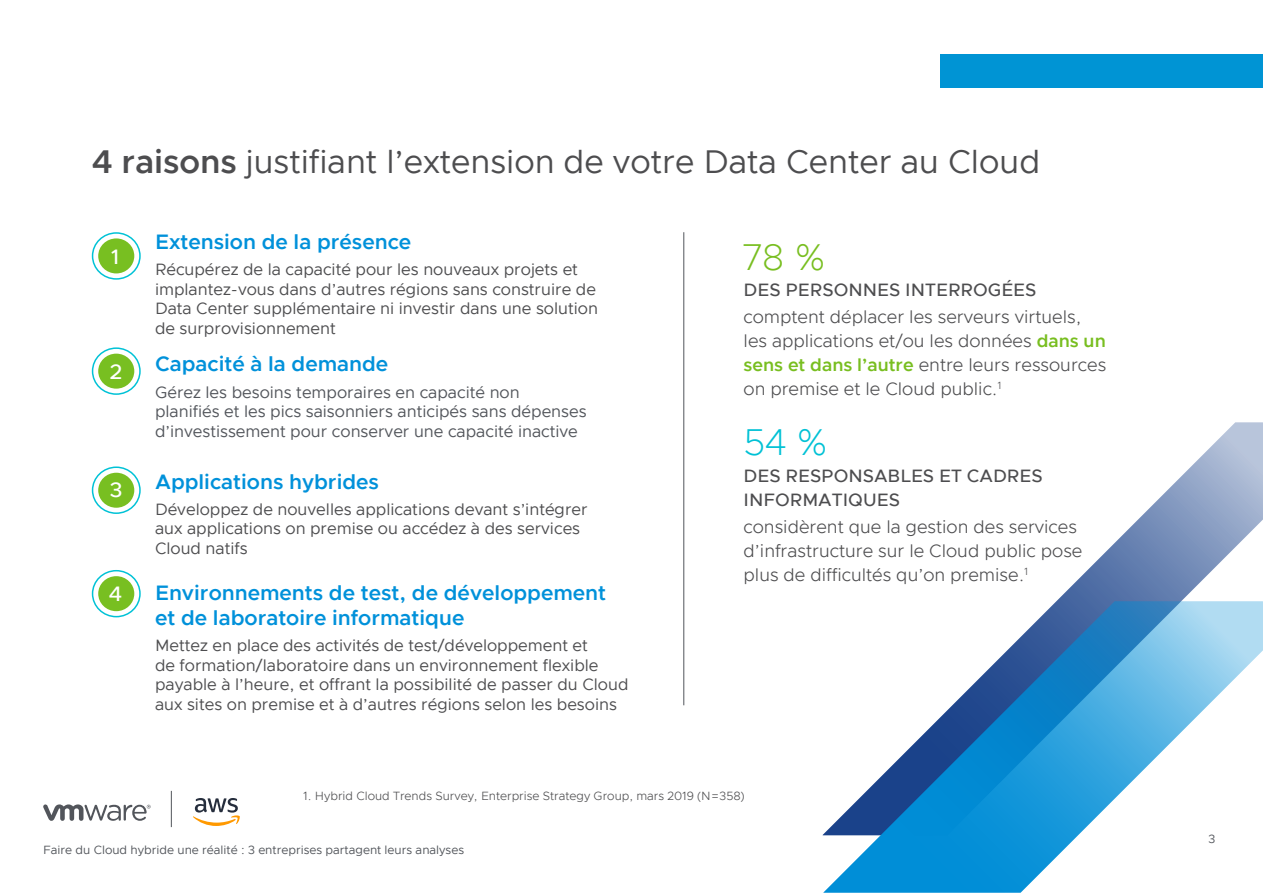
<style>
.page{position:relative;width:1263px;height:893px;background:#fff}
.page>*{position:absolute;margin:0;border:0;box-sizing:border-box;transform-origin:0 0}
.t1{font:200 37.5px "Metropolis";color:#78be20}
.t2{font:200 37.5px "Metropolis";color:#00c1d5}
.t3{font:33px "Metropolis";color:#4d4d4f}
.t4{font:600 21px/25.5px "Metropolis";color:#0091da}
.t5{font:500 21px "Metropolis";color:#fff}
.t6{font:300 18px/24px "Metropolis";color:#4d4d4f}
.t7{font:500 18px/24px "Metropolis";color:#4d4d4f}
.t8{font:16.5px/19.5px "Metropolis";color:#4d4d4f}
.t9{font:16.5px/19.5px "Metropolis";color:#52555b}
.t10{font:12px "Metropolis";color:#52555b}
.t11{font:300 12px "Metropolis";color:#4d4d4f}
.s1{font-weight:600}
.s2{font-weight:600;color:#78be20}
</style>
<div class="page">
<svg style="left:822px;top:422px;width:441px;height:413px"></svg>
<svg style="left:823px;top:601px;width:440px;height:292px"></svg>
<hr style="left:171px;top:791px;width:1px;height:36px;background:#52555b">
<svg style="left:43px;top:804px;width:108px;height:17px"></svg>
<svg style="left:193px;top:798px;width:47px;height:28px"></svg>
<div style="left:940px;top:54px;width:323px;height:34px;background:#0094d4"></div>
<div style="left:92px;top:232px;width:49px;height:48px;border:2px solid #00c2d6;border-radius:50%"></div>
<div style="left:98px;top:238px;width:36px;height:35px;background:#78bf21;border-radius:50%"></div>
<div style="left:92px;top:570px;width:49px;height:47px;border:2px solid #00c2d6;border-radius:50%"></div>
<div style="left:98px;top:576px;width:36px;height:35px;background:#78bf21;border-radius:50%"></div>
<div style="left:92px;top:347px;width:49px;height:48px;border:2px solid #00c2d6;border-radius:50%"></div>
<div style="left:98px;top:354px;width:36px;height:35px;background:#78bf21;border-radius:50%"></div>
<div style="left:92px;top:466px;width:49px;height:48px;border:2px solid #00c2d6;border-radius:50%"></div>
<div style="left:98px;top:473px;width:36px;height:35px;background:#78bf21;border-radius:50%"></div>
<hr style="left:683px;top:232px;width:1px;height:473px;background:#52555b">
<h2 class="t3" style="left:92px;top:141px;width:950px"><span class="s1">4 raisons</span> justifiant l’extension de votre Data Center au Cloud</h2>
<p class="t5" style="left:111px;top:243px;width:10px">1</p>
<p class="t5" style="left:110px;top:359px;width:14px">2</p>
<p class="t5" style="left:110px;top:477px;width:14px">3</p>
<p class="t5" style="left:109px;top:580px;width:15px">4</p>
<p class="t4" style="left:155px;top:229px;width:258px">Extension de la présence</p>
<p class="t8" style="left:155px;top:260px;width:444px">Récupérez de la capacité pour les nouveaux projets et implantez-vous dans d’autres régions sans construire de Data Center supplémentaire ni investir dans une solution de surprovisionnement</p>
<p class="t4" style="left:155px;top:351px;width:235px">Capacité à la demande</p>
<p class="t9" style="left:155px;top:382px;width:433px">Gérez les besoins temporaires en capacité non planifiés et les pics saisonniers anticipés sans dépenses d’investissement pour conserver une capacité inactive</p>
<p class="t4" style="left:155px;top:469px;width:225px">Applications hybrides</p>
<p class="t8" style="left:155px;top:499px;width:434px">Développez de nouvelles applications devant s’intégrer aux applications on premise ou accédez à des services<br>Cloud natifs</p>
<p class="t4" style="left:155px;top:580px;width:453px">Environnements de test, de développement et de laboratoire informatique</p>
<p class="t8" style="left:155px;top:636px;width:475px">Mettez en place des activités de test/développement et<br>de formation/laboratoire dans un environnement flexible payable à l’heure, et offrant la possibilité de passer du Cloud aux sites on premise et à d’autres régions selon les besoins</p>
<h1 class="t1" style="left:743px;top:233px;width:84px">78 %</h1>
<p class="t7" style="left:743px;top:278px;width:294px">DES PERSONNES INTERROGÉES</p>
<p class="t6" style="left:743px;top:305px;width:364px">comptent déplacer les serveurs virtuels, les applications et/ou les données <span class="s2">dans un sens et dans l’autre</span> entre leurs ressources on premise et le Cloud public.<sup>1</sup></p>
<h1 class="t2" style="left:743px;top:419px;width:85px">54 %</h1>
<p class="t7" style="left:743px;top:464px;width:300px">DES RESPONSABLES ET CADRES<br>INFORMATIQUES</p>
<p class="t6" style="left:743px;top:514px;width:340px">considèrent que la gestion des services d’infrastructure sur le Cloud public pose plus de difficultés qu’on premise.<sup>1</sup></p>
<p class="t11" style="left:304px;top:788px;width:442px">1. Hybrid Cloud Trends Survey, Enterprise Strategy Group, mars 2019 (N=358)</p>
<p class="t10" style="left:43px;top:843px;width:422px">Faire du Cloud hybride une réalité : 3 entreprises partagent leurs analyses</p>
<p class="t10" style="left:1208px;top:831px;width:8px">3</p>
</div>
